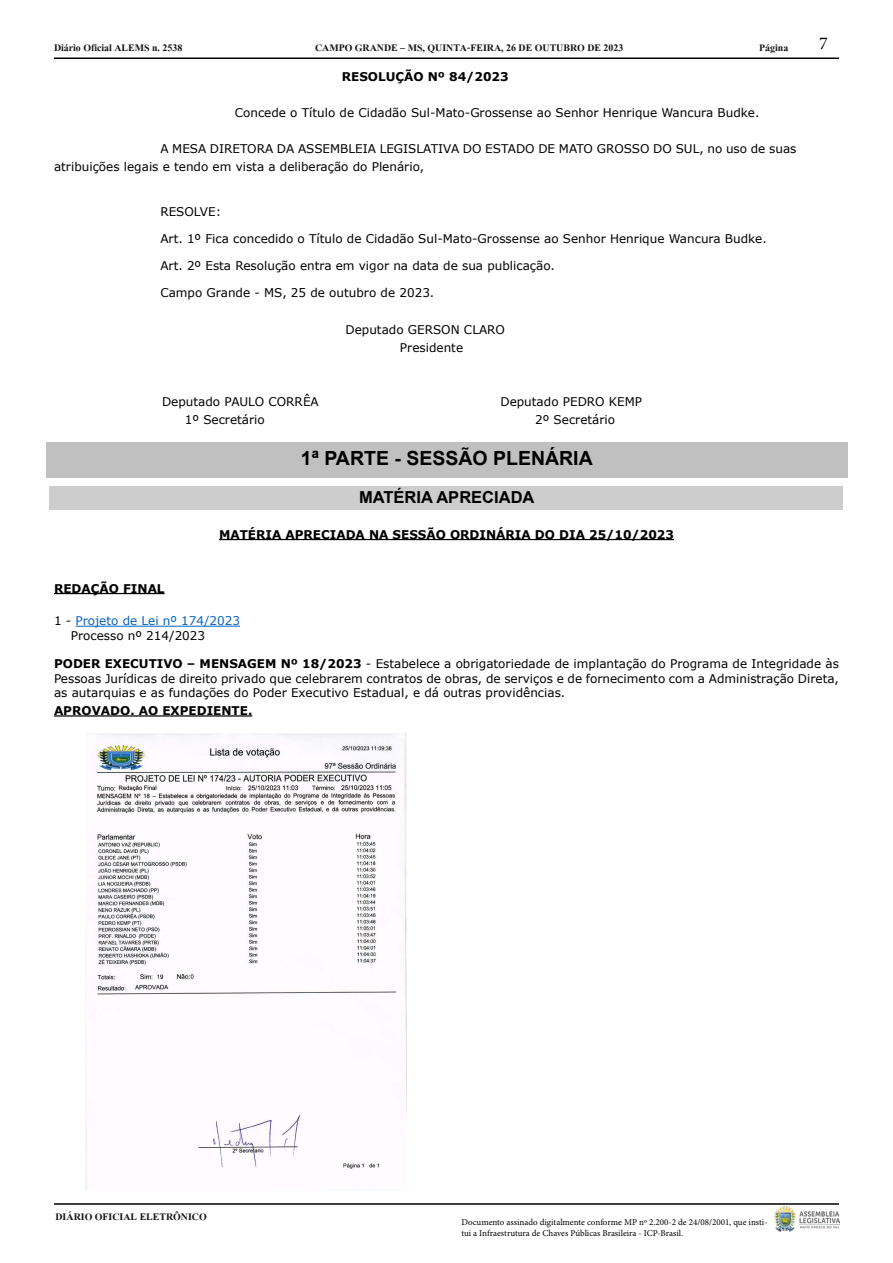
<style>
.page{position:relative;width:893px;height:1263px;background:#fff}
.page>*{position:absolute;margin:0;border:0;box-sizing:border-box;transform-origin:0 0}
.t1{font:700 19.5px "Arial";color:#000}
.t2{font:18px "Minion Pro";color:#000}
.t3{font:700 16.5px "Arial";color:#000}
.t4{font:700 15px "Angsana New";color:#161413}
.t5{font:12px/18px "Verdana";color:#000}
.t6{font:700 12px "Verdana";color:#000}
.t7{font:12px/14.4px "Verdana";color:#0563c1}
.t8{font:9px/10.8px "Minion Pro";color:#000}
.s1{color:#000}
.s2{font-weight:700}
</style>
<div class="page">
<hr style="left:54px;top:58px;width:785px;height:1px;background:#000">
<hr style="left:54px;top:1203px;width:785px;height:2px;background:#000">
<img style="left:774px;top:1206px;width:66px;height:25px">
<div style="left:45px;top:442px;width:802px;height:35px;background:#c0c0c0"></div>
<div style="left:50px;top:486px;width:793px;height:24px;background:#cdcdcd"></div>
<hr style="left:219px;top:539px;width:455px;height:1px;background:#000">
<hr style="left:54px;top:593px;width:111px;height:1px;background:#000">
<hr style="left:76px;top:626px;width:164px;height:1px;background:#0563c1">
<hr style="left:54px;top:715px;width:198px;height:1px;background:#000">
<img style="left:85px;top:733px;width:321px;height:458px">
<p class="t4" style="left:54px;top:36px;width:130px">Diário Oficial ALEMS n. 2538</p>
<p class="t4" style="left:315px;top:36px;width:310px">CAMPO GRANDE – MS, QUINTA-FEIRA, 26 DE OUTUBRO DE 2023</p>
<p class="t4" style="left:759px;top:36px;width:31px">Página</p>
<h2 class="t2" style="left:819px;top:31px;width:10px">7</h2>
<p class="t6" style="left:342px;top:69px;width:168px">RESOLUÇÃO Nº 84/2023</p>
<p class="t5" style="left:235px;top:104px;width:526px">Concede o Título de Cidadão Sul-Mato-Grossense ao Senhor Henrique Wancura Budke.</p>
<p class="t5" style="left:54px;top:140px;width:744px;text-indent:106px">A MESA DIRETORA DA ASSEMBLEIA LEGISLATIVA DO ESTADO DE MATO GROSSO DO SUL, no uso de suas atribuições legais e tendo em vista a deliberação do Plenário,</p>
<p class="t5" style="left:160px;top:203px;width:62px">RESOLVE:</p>
<p class="t5" style="left:160px;top:230px;width:608px">Art. 1º Fica concedido o Título de Cidadão Sul-Mato-Grossense ao Senhor Henrique Wancura Budke.</p>
<p class="t5" style="left:160px;top:257px;width:396px">Art. 2º Esta Resolução entra em vigor na data de sua publicação.</p>
<p class="t5" style="left:160px;top:284px;width:275px">Campo Grande - MS, 25 de outubro de 2023.</p>
<p class="t5" style="left:400px;top:320px;width:107px;text-indent:-55px">Deputado GERSON CLARO<br>Presidente</p>
<p class="t5" style="left:162px;top:392px;width:158px">Deputado PAULO CORRÊA</p>
<p class="t5" style="left:500px;top:392px;width:143px">Deputado PEDRO KEMP</p>
<p class="t5" style="left:185px;top:410px;width:81px">1º Secretário</p>
<p class="t5" style="left:535px;top:410px;width:81px">2º Secretário</p>
<h1 class="t1" style="left:301px;top:444px;width:293px">1ª PARTE - SESSÃO PLENÁRIA</h1>
<h3 class="t3" style="left:359px;top:485px;width:177px">MATÉRIA APRECIADA</h3>
<p class="t6" style="left:219px;top:526px;width:456px">MATÉRIA APRECIADA NA SESSÃO ORDINÁRIA DO DIA 25/10/2023</p>
<p class="t6" style="left:54px;top:580px;width:112px">REDAÇÃO FINAL</p>
<p class="t7" style="left:71px;top:613px;width:171px;text-indent:-17px"><span class="s1">1 -</span> Projeto de Lei nº 174/2023<br><span class="s1">Processo nº 214/2023</span></p>
<p class="t5" style="left:54px;top:657px;width:786px;line-height:14.4px;text-align:justify"><span class="s2">PODER EXECUTIVO – MENSAGEM Nº 18/2023</span> - Estabelece a obrigatoriedade de implantação do Programa de Integridade às Pessoas Jurídicas de direito privado que celebrarem contratos de obras, de serviços e de fornecimento com a Administração Direta, as autarquias e as fundações do Poder Executivo Estadual, e dá outras providências.</p>
<p class="t6" style="left:54px;top:702px;width:200px">APROVADO. AO EXPEDIENTE.</p>
<p class="t4" style="left:56px;top:1205px;width:153px">DIÁRIO OFICIAL ELETRÔNICO</p>
<p class="t8" style="left:461px;top:1217px;width:308px">Documento assinado digitalmente conforme MP nº 2.200-2 de 24/08/2001, que insti&shy;tui a Infraestrutura de Chaves Públicas Brasileira - ICP-Brasil.</p>
</div>
